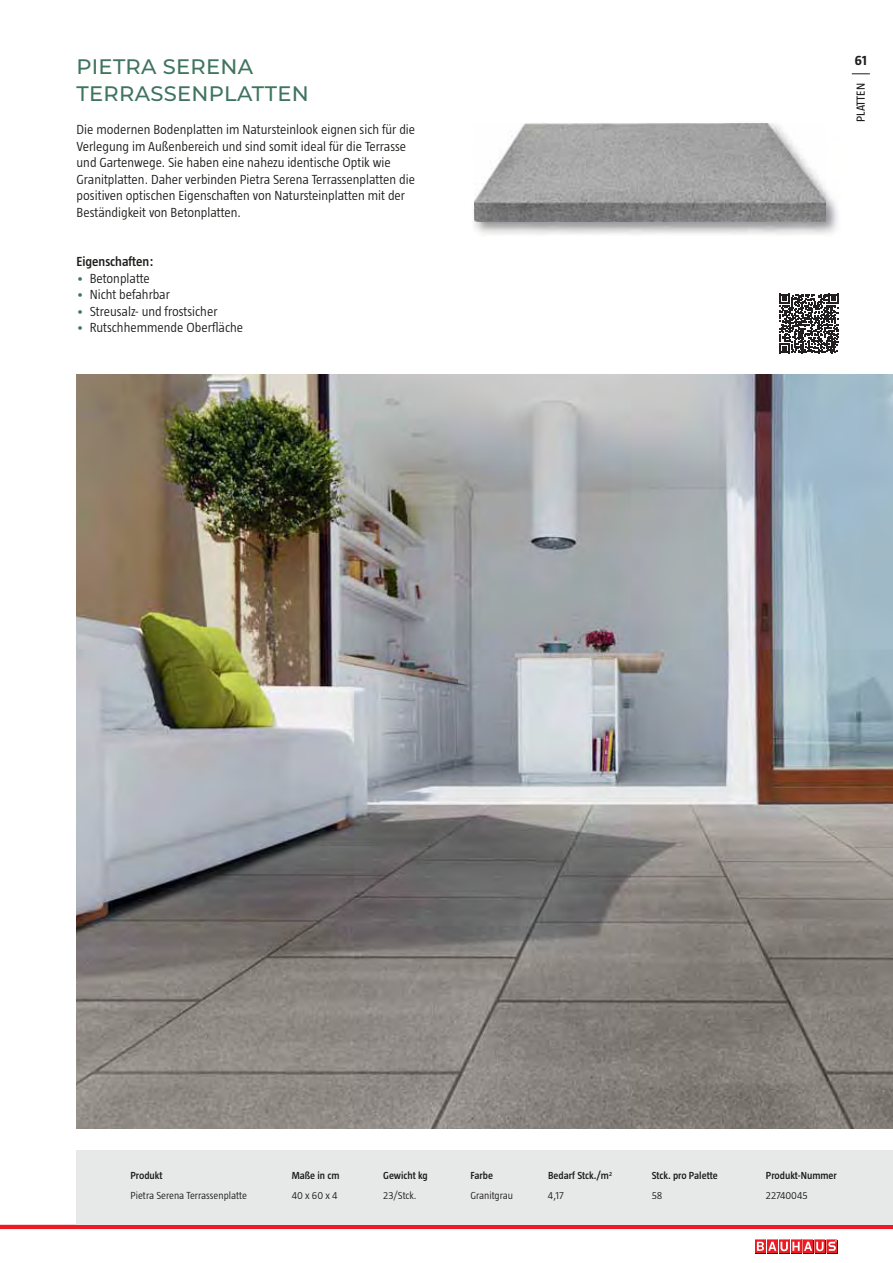
<style>
.page{position:relative;width:893px;height:1263px;background:#fff}
.page>*{position:absolute;margin:0;border:0;box-sizing:border-box;transform-origin:0 0}
.t1{font:500 21px/27px "Montserrat";letter-spacing:.015em;color:#3f745f}
.t2{font:300 13.5px/16.5px "Taz";color:#1d1d1b}
.t3{font:600 13.5px "Taz";color:#1d1d1b}
.t4{font:700 13.5px "Taz";color:#1d1d1b}
.t5{font:12px "Taz";color:#1d1d1b}
.t6{font:600 10.5px "Taz";color:#1d1d1b}
.t7{font:300 10.5px "Taz";color:#1d1d1b}
.s1{color:#3f745f}
</style>
<div class="page">
<hr style="left:0;top:1225px;width:893px;height:4px;background:#ed1c24">
<div style="left:768px;top:1240px;width:10px;height:14px;background:#1d1d1b"></div>
<div style="left:827px;top:1240px;width:11px;height:14px;background:#1d1d1b"></div>
<div style="left:791px;top:1240px;width:11px;height:14px;background:#1d1d1b"></div>
<div style="left:803px;top:1240px;width:11px;height:14px;background:#1d1d1b"></div>
<div style="left:755px;top:1240px;width:11px;height:14px;background:#1d1d1b"></div>
<div style="left:780px;top:1240px;width:10px;height:14px;background:#1d1d1b"></div>
<div style="left:815px;top:1240px;width:11px;height:14px;background:#1d1d1b"></div>
<svg style="left:755px;top:1239px;width:82px;height:14px"></svg>
<img style="left:77px;top:375px;width:816px;height:753px">
<div style="left:77px;top:1150px;width:816px;height:75px;background:#e7e8e8"></div>
<img style="left:474px;top:191px;width:364px;height:44px">
<img style="left:474px;top:123px;width:352px;height:99px">
<svg style="left:779px;top:294px;width:60px;height:59px"></svg>
<svg style="left:852px;top:73px;width:18px;height:1px"></svg>
<h1 class="t1" style="left:77px;top:54px;width:234px">PIETRA SERENA<br>TERRASSENPLATTEN</h1>
<p class="t2" style="left:77px;top:123px;width:340px">Die modernen Bodenplatten im Natursteinlook eignen sich für die Verlegung im Außenbereich und sind somit ideal für die Terrasse und Gartenwege. Sie haben eine nahezu identische Optik wie Granitplatten. Daher verbinden Pietra Serena Terrassenplatten die positiven optischen Eigenschaften von Natursteinplatten mit der Beständigkeit von Betonplatten.</p>
<p class="t3" style="left:77px;top:257px;width:79px">Eigenschaften:</p>
<p class="t2" style="left:77px;top:271px;width:75px"><span class="s1">•</span> Betonplatte</p>
<p class="t2" style="left:77px;top:288px;width:95px"><span class="s1">•</span> Nicht befahrbar</p>
<p class="t2" style="left:77px;top:304px;width:142px"><span class="s1">•</span> Streusalz- und frostsicher</p>
<p class="t2" style="left:77px;top:321px;width:168px"><span class="s1">•</span> Rutschhemmende Oberfläche</p>
<p class="t4" style="left:855px;top:55px;width:13px">61</p>
<p class="t5" style="left:856px;top:122px;width:40px;rotate:-90deg">PLATTEN</p>
<p class="t6" style="left:131px;top:1172px;width:34px">Produkt</p>
<p class="t6" style="left:292px;top:1172px;width:49px">Maße in cm</p>
<p class="t6" style="left:383px;top:1172px;width:46px">Gewicht kg</p>
<p class="t6" style="left:470px;top:1172px;width:24px">Farbe</p>
<p class="t6" style="left:548px;top:1172px;width:66px">Bedarf Stck./m<sup>2</sup></p>
<p class="t6" style="left:652px;top:1172px;width:68px">Stck. pro Palette</p>
<p class="t6" style="left:766px;top:1172px;width:72px">Produkt-Nummer</p>
<p class="t7" style="left:131px;top:1191px;width:118px">Pietra Serena Terrassenplatte</p>
<p class="t7" style="left:292px;top:1191px;width:47px">40 x 60 x 4</p>
<p class="t7" style="left:383px;top:1191px;width:35px">23/Stck.</p>
<p class="t7" style="left:470px;top:1191px;width:44px">Granitgrau</p>
<p class="t7" style="left:548px;top:1191px;width:17px">4,17</p>
<p class="t7" style="left:652px;top:1191px;width:12px">58</p>
<p class="t7" style="left:766px;top:1191px;width:43px">22740045</p>
</div>
